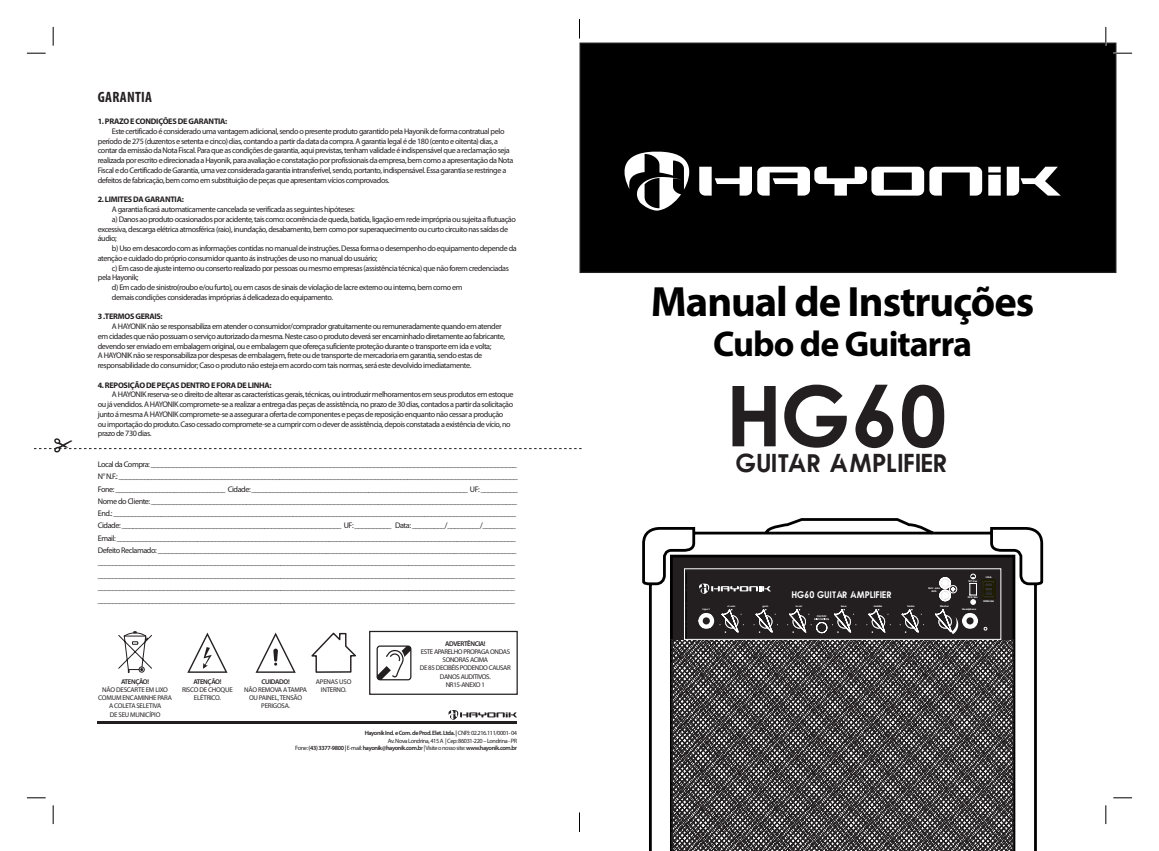
<style>
.page{position:relative;width:1159px;height:851px;background:#fff}
.page>*{position:absolute;margin:0;border:0;box-sizing:border-box;transform-origin:0 0}
.t1{font:700 88.38px "Qualy";color:#231f20}
.t2{font:700 42.5px "Myriad Pro";letter-spacing:-.025em;color:#000}
.t3{font:700 35.88px "Myriad Pro";letter-spacing:-.025em;color:#000}
.t4{font:700 26.38px "Qualy";color:#231f20}
.t5{font:700 condensed 15px "Myriad Pro";letter-spacing:.02em;color:#231f20}
.t6{font:700 9.75px "Qualy";color:#fff;scale:.94 1}
.t7{font:8.12px/9.8px "Myriad Pro";letter-spacing:-.05em;color:#231f20}
.t8{font:700 8.12px "Myriad Pro";letter-spacing:-.03em;color:#231f20}
.t9{font:6.88px/8.2px "Myriad Pro";letter-spacing:-.03em;color:#231f20;text-align:center}
.t10{font:6.88px/8.2px "Myriad Pro";letter-spacing:-.05em;color:#231f20;text-align:center}
.t11{font:600 6.88px "Myriad Pro";letter-spacing:-.05em;color:#231f20}
.t12{font:6.25px/7.5px "Myriad Pro";letter-spacing:-.06em;color:#231f20;text-align:right}
.t13{font:700 2.5px/3px "Hurme Geometric Sans 4";color:#fff;text-align:center}
.s1{font-weight:600}
</style>
<div class="page">
<div style="left:580px;top:43px;width:536px;height:229px;background:#000"></div>
<div style="left:579px;top:43px;width:537px;height:230px;border:1px solid #231f20"></div>
<svg style="left:624px;top:151px;width:437px;height:60px"></svg>
<hr style="left:98px;top:721px;width:419px;height:2px;background:#231f20">
<svg style="left:448px;top:710px;width:69px;height:9px"></svg>
<div style="left:369px;top:630px;width:149px;height:64px;border:1px solid #231f20"></div>
<svg style="left:187px;top:632px;width:40px;height:40px"></svg>
<svg style="left:256px;top:632px;width:40px;height:40px"></svg>
<svg style="left:311px;top:632px;width:45px;height:41px"></svg>
<svg style="left:118px;top:631px;width:34px;height:41px"></svg>
<svg style="left:376px;top:645px;width:35px;height:35px"></svg>
<svg style="left:34px;top:438px;width:547px;height:15px"></svg>
<svg style="left:642px;top:518px;width:402px;height:332px"></svg>
<hr style="left:670px;top:639px;width:343px;height:1px;background:#231f20">
<svg style="left:686px;top:571px;width:312px;height:66px;background:#363233"></svg>
<svg style="left:671px;top:639px;width:343px;height:211px;background:#565353"></svg>
<svg style="left:27px;top:52px;width:19px;height:2px"></svg>
<svg style="left:1113px;top:52px;width:19px;height:2px"></svg>
<svg style="left:27px;top:797px;width:19px;height:1px"></svg>
<svg style="left:1113px;top:797px;width:19px;height:1px"></svg>
<svg style="left:52px;top:27px;width:2px;height:19px"></svg>
<svg style="left:52px;top:805px;width:2px;height:18px"></svg>
<svg style="left:1105px;top:27px;width:1px;height:19px"></svg>
<svg style="left:1105px;top:805px;width:1px;height:18px"></svg>
<svg style="left:579px;top:19px;width:1px;height:19px"></svg>
<svg style="left:579px;top:812px;width:1px;height:19px"></svg>
<h3 class="t5" style="left:98px;top:89px;width:56px">GARANTIA</h3>
<p class="t8" style="left:98px;top:116px;width:131px">1. PRAZO E CONDIÇÕES DE GARANTIA:</p>
<p class="t7" style="left:98px;top:126px;width:417px;text-indent:14px">Este certificado é considerado uma vantagem adicional, sendo o presente produto garantido pela Hayonik de forma contratual pelo período de 275 (duzentos e setenta e cinco) dias, contando a partir da data da compra. A garantia legal é de 180 (cento e oitenta) dias, a contar da emissão da Nota Fiscal. Para que as condições de garantia, aqui previstas, tenham validade é indispensável que a reclamação seja realizada por escrito e direcionada a Hayonik, para avaliação e constatação por profissionais da empresa, bem como a apresentação da Nota Fiscal e do Certificado de Garantia, uma vez considerada garantia intransferível, sendo, portanto, indispensável. Essa garantia se restringe a defeitos de fabricação, bem como em substituição de peças que apresentam vícios comprovados.</p>
<p class="t8" style="left:98px;top:194px;width:87px">2. LIMITES DA GARANTIA:</p>
<p class="t7" style="left:112px;top:204px;width:244px">A garantia ficará automaticamente cancelada se verificada as seguintes hipóteses:</p>
<p class="t7" style="left:112px;top:214px;width:405px">a) Danos ao produto ocasionados por acidente, tais como: ocorrência de queda, batida, ligação em rede imprópria ou sujeita a flutuação</p>
<p class="t7" style="left:98px;top:224px;width:412px">excessiva, descarga elétrica atmosférica (raio), inundação, desabamento, bem como por superaquecimento ou curto circuito nas saídas de</p>
<p class="t7" style="left:98px;top:233px;width:20px">áudio;</p>
<p class="t7" style="left:112px;top:243px;width:406px">b) Uso em desacordo com as informações contidas no manual de instruções. Dessa forma o desempenho do equipamento depende da</p>
<p class="t7" style="left:98px;top:253px;width:281px">atenção e cuidado do próprio consumidor quanto ás instruções de uso no manual do usuário;</p>
<p class="t7" style="left:112px;top:263px;width:398px">c) Em caso de ajuste interno ou conserto realizado por pessoas ou mesmo empresas (assistência técnica) que não forem credenciadas</p>
<p class="t7" style="left:98px;top:272px;width:42px">pela Hayonik;</p>
<p class="t7" style="left:112px;top:282px;width:352px">d) Em cado de sinistro(roubo e/ou furto), ou em casos de sinais de violação de lacre externo ou interno, bem como em</p>
<p class="t7" style="left:112px;top:292px;width:223px">demais condições consideradas impróprias á delicadeza do equipamento.</p>
<p class="t8" style="left:98px;top:311px;width:66px">3 .TERMOS GERAIS:</p>
<p class="t7" style="left:98px;top:321px;width:409px;text-indent:14px">A HAYONIK não se responsabiliza em atender o consumidor/comprador gratuitamente ou remuneradamente quando em atender em cidades que não possuam o serviço autorizado da mesma. Neste caso o produto deverá ser encaminhado diretamente ao fabricante, devendo ser enviado em embalagem original, ou e embalagem que ofereça suficiente proteção durante o transporte em ida e volta;<br>A HAYONIK não se responsabiliza por despesas de embalagem, frete ou de transporte de mercadoria em garantia, sendo estas de responsabilidade do consumidor; Caso o produto não esteja em acordo com tais normas, será este devolvido imediatamente.</p>
<p class="t8" style="left:98px;top:379px;width:175px">4. REPOSIÇÃO DE PEÇAS DENTRO E FORA DE LINHA:</p>
<p class="t7" style="left:98px;top:389px;width:417px;text-indent:14px">A HAYONIK reserva-se o direito de alterar as características gerais, técnicas, ou introduzir melhoramentos em seus produtos em estoque ou já vendidos. A HAYONIK compromete-se a realizar a entrega das peças de assistência, no prazo de 30 dias, contados a partir da solicitação junto á mesma A HAYONIK compromete-se a assegurar a oferta de componentes e peças de reposição enquanto não cessar a produção ou importação do produto. Caso cessado compromete-se a cumprir com o dever de assistência, depois constatada a existência de vício, no prazo de 730 dias.</p>
<p class="t7" style="left:98px;top:458px;width:421px;line-height:12.2px">Local da Compra: ____________________________________________________________________________________________________ N° N.F.: _____________________________________________________________________________________________________________ Fone: ______________________________ Cidade: ___________________________________________________________ UF: __________ Nome do Cliente: ____________________________________________________________________________________________________ End.: ______________________________________________________________________________________________________________ Cidade: ____________________________________________________________ UF: __________ Data: _________/_________/_________ Email: _____________________________________________________________________________________________________________ Defeito Reclamado: __________________________________________________________________________________________________ __________________________________________________________________________________________________________________ __________________________________________________________________________________________________________________ __________________________________________________________________________________________________________________</p>
<p class="t7" style="left:98px;top:595px;width:419px">__________________________________________________________________________________________________________________</p>
<p class="t11" style="left:121px;top:676px;width:30px">ATENÇÃO!</p>
<p class="t9" style="left:98px;top:685px;width:75px">NÃO DESCARTE EM LIXO<br>COMUM ENCAMINHE PARA<br>A COLETA SELETIVA<br>DE SEU MUNICÍPIO</p>
<p class="t11" style="left:193px;top:676px;width:30px">ATENÇÃO!</p>
<p class="t9" style="left:182px;top:685px;width:52px">RISCO DE CHOQUE<br>ELÉTRICO.</p>
<p class="t11" style="left:261px;top:676px;width:30px">CUIDADO!</p>
<p class="t9" style="left:244px;top:685px;width:64px">NÃO REMOVA A TAMPA<br>OU PAINEL, TENSÃO<br>PERIGOSA.</p>
<p class="t9" style="left:316px;top:677px;width:37px">APENAS USO<br>INTERNO.</p>
<p class="t11" style="left:445px;top:638px;width:42px">ADVERTÊNCIA!</p>
<p class="t10" style="left:420px;top:647px;width:92px">ESTE APARELHO PROPAGA ONDAS<br>SONORAS ACIMA<br>DE 85 DECIBÉIS PODENDO CAUSAR<br>DANOS AUDITIVOS.<br>NR15-ANEXO 1</p>
<p class="t12" style="left:295px;top:729px;width:223px"><span class="s1">Hayonik Ind. e Com. de Prod. Elet. Ltda. |</span> CNPJ: 02.216.111/0001- 04<br>Av. Nova Londrina, 415 A | Cep: 86031-220 – Londrina - PR<br>Fone: <span class="s1">(43) 3377-9800 |</span> E-mail: <span class="s1">hayonik@hayonik.com.b</span>r | Visite o nosso site: <span class="s1">www.hayonik.com.br</span></p>
<h2 class="t2" style="left:651px;top:274px;width:385px">Manual de Instruções</h2>
<h3 class="t3" style="left:713px;top:320px;width:260px">Cubo de Guitarra</h3>
<h1 class="t1" style="left:732px;top:363px;width:222px">HG60</h1>
<h3 class="t4" style="left:736px;top:447px;width:214px">GUITAR AMPLIFIER</h3>
<p class="t13" style="left:702px;top:607px;width:8px">inpu t</p>
<p class="t6" style="left:792px;top:588px;width:108px">HG60 GUITAR AMPLIFIER</p>
<p class="t13" style="left:928px;top:586px;width:13px">Entr ada<br>AUX.</p>
<p class="t13" style="left:986px;top:575px;width:7px">LIGA</p>
<p class="t13" style="left:983px;top:600px;width:12px">DESLIGA</p>
<p class="t13" style="left:968px;top:580px;width:11px">127~Vac</p>
<p class="t13" style="left:968px;top:595px;width:11px">220~Vac</p>
<p class="t13" style="left:727px;top:604px;width:9px">cl ean</p>
<p class="t13" style="left:762px;top:604px;width:7px">gain</p>
<p class="t13" style="left:796px;top:604px;width:8px">le vel</p>
<p class="t13" style="left:907px;top:604px;width:9px">treble</p>
<p class="t13" style="left:841px;top:604px;width:7px">bass</p>
<p class="t13" style="left:874px;top:604px;width:10px">middle</p>
<p class="t13" style="left:940px;top:604px;width:10px">Master</p>
<p class="t13" style="left:962px;top:607px;width:16px">Headphone</p>
</div>
